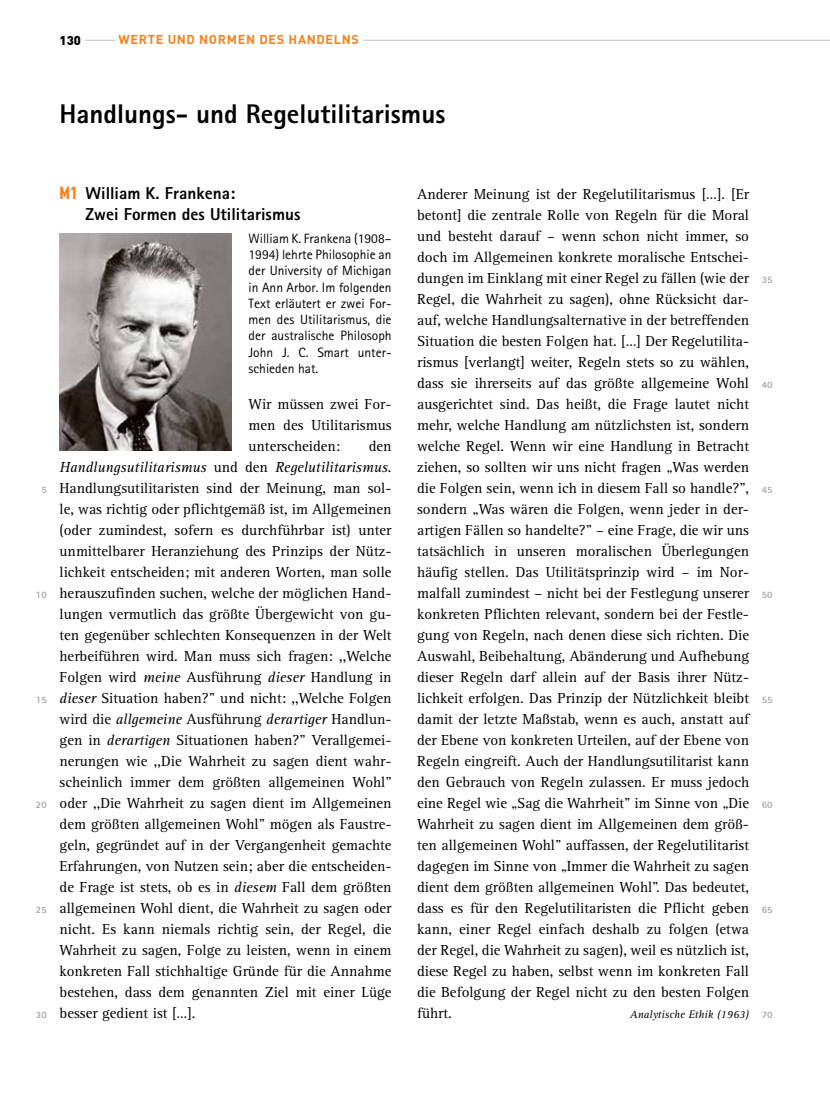
<style>
.page{position:relative;width:830px;height:1106px;background:#fff}
.page>*{position:absolute;margin:0;border:0;box-sizing:border-box;transform-origin:0 0}
.t1{font:800 27px "Rotis Sans Serif";color:#000}
.t2{font:800 17.25px/21px "Rotis Sans Serif";color:#000}
.t3{font:15px/21px "Rotis Serif";color:#000;text-align:justify}
.t4{font:13.5px/16.2px "Rotis Sans Serif";color:#000;text-align:justify}
.t5{font:700 12.75px "DIN";letter-spacing:.05em;color:#f58220}
.t6{font:900 12.75px "DIN";color:#000}
.t7{font:italic 11.25px "Rotis Serif";color:#000}
.t8{font:800 9.75px "Rotis Sans Serif";color:#a7a9ac}
.s1{font-family:"DIN Cond";font-weight:900;color:#f58220}
.s2{font-style:italic}
</style>
<div class="page">
<hr style="left:60px;top:40px;width:769px;height:1px;background:#bcbec0">
<div style="left:60px;top:34px;width:25px;height:22px;background:#fff"></div>
<div style="left:115px;top:34px;width:247px;height:33px;background:#fff"></div>
<img style="left:60px;top:234px;width:171px;height:216px">
<p class="t6" style="left:60px;top:32px;width:23px">130</p>
<p class="t5" style="left:118px;top:31px;width:242px">WERTE UND NORMEN DES HANDELNS</p>
<h1 class="t1" style="left:60px;top:97px;width:387px">Handlungs- und Regelutilitarismus</h1>
<p class="t8" style="left:41px;top:483px;width:7px">5</p>
<p class="t8" style="left:36px;top:588px;width:12px">10</p>
<p class="t8" style="left:36px;top:693px;width:12px">15</p>
<p class="t8" style="left:36px;top:798px;width:12px">20</p>
<p class="t8" style="left:36px;top:903px;width:12px">25</p>
<p class="t8" style="left:36px;top:1008px;width:12px">30</p>
<p class="t2" style="left:86px;top:182px;width:216px;text-indent:-26px"><span class="s1">M1</span> William K. Frankena:<br>Zwei Formen des Utilitarismus</p>
<p class="t4" style="left:248px;top:230px;width:144px">William K. Frankena (1908– 1994) lehrte Philosophie an der University of Michigan in Ann Arbor. Im folgenden Text erläutert er zwei For&shy;men des Utilitarismus, die der australische Philosoph John J. C. Smart unter&shy;schieden hat.</p>
<p class="t3" style="left:248px;top:394px;width:144px">Wir müssen zwei For&shy;men des Utilitarismus unterscheiden:</p>
<p class="t3" style="left:60px;top:436px;width:333px;text-indent:309px">den <span class="s2">Handlungsutilitarismus</span> und den <span class="s2">Regelutilitarismus</span>.<br>Handlungsutilitaristen sind der Meinung, man sol&shy;le, was richtig oder pflichtgemäß ist, im Allgemeinen (oder zumindest, sofern es durchführbar ist) unter unmittelbarer Heranziehung des Prinzips der Nütz&shy;lichkeit entscheiden; mit anderen Worten, man solle herauszufinden suchen, welche der möglichen Hand&shy;lungen vermutlich das größte Übergewicht von gu&shy;ten gegenüber schlechten Konsequenzen in der Welt herbeiführen wird. Man muss sich fragen: ,,Welche Folgen wird <span class="s2">meine</span> Ausführung <span class="s2">dieser</span> Handlung in <span class="s2">dieser</span> Situation haben?” und nicht: ,,Welche Folgen wird die <span class="s2">allgemeine</span> Ausführung <span class="s2">derartiger</span> Handlun&shy;gen in <span class="s2">derartigen</span> Situationen haben?” Verallgemei&shy;nerungen wie ,,Die Wahrheit zu sagen dient wahr&shy;scheinlich immer dem größten allgemeinen Wohl” oder ,,Die Wahrheit zu sagen dient im Allgemeinen dem größten allgemeinen Wohl” mögen als Faustre&shy;geln, gegründet auf in der Vergangenheit gemachte Erfahrungen, von Nutzen sein; aber die entscheiden&shy;de Frage ist stets, ob es in <span class="s2">diesem</span> Fall dem größten allgemeinen Wohl dient, die Wahrheit zu sagen oder nicht. Es kann niemals richtig sein, der Regel, die Wahrheit zu sagen, Folge zu leisten, wenn in einem konkreten Fall stichhaltige Gründe für die Annahme bestehen, dass dem genannten Ziel mit einer Lüge besser gedient ist […].</p>
<p class="t3" style="left:417px;top:184px;width:333px">Anderer Meinung ist der Regelutilitarismus […]. [Er betont] die zentrale Rolle von Regeln für die Moral und besteht darauf – wenn schon nicht immer, so doch im Allgemeinen konkrete moralische Entschei&shy;dungen im Einklang mit einer Regel zu fällen (wie der Regel, die Wahrheit zu sagen), ohne Rücksicht dar&shy;auf, welche Handlungsalternative in der betreffenden Situation die besten Folgen hat. […] Der Regelutilita&shy;rismus [verlangt] weiter, Regeln stets so zu wählen, dass sie ihrerseits auf das größte allgemeine Wohl ausgerichtet sind. Das heißt, die Frage lautet nicht mehr, welche Handlung am nützlichsten ist, sondern welche Regel. Wenn wir eine Handlung in Betracht ziehen, so sollten wir uns nicht fragen „Was werden die Folgen sein, wenn ich in diesem Fall so handle?”, sondern „Was wären die Folgen, wenn jeder in der&shy;artigen Fällen so handelte?” – eine Frage, die wir uns tatsächlich in unseren moralischen Überlegungen häufig stellen. Das Utilitätsprinzip wird – im Nor&shy;malfall zumindest – nicht bei der Festlegung unserer konkreten Pflichten relevant, sondern bei der Festle&shy;gung von Regeln, nach denen diese sich richten. Die Auswahl, Beibehaltung, Abänderung und Aufhebung dieser Regeln darf allein auf der Basis ihrer Nütz&shy;lichkeit erfolgen. Das Prinzip der Nützlichkeit bleibt damit der letzte Maßstab, wenn es auch, anstatt auf der Ebene von konkreten Urteilen, auf der Ebene von Regeln eingreift. Auch der Handlungsutilitarist kann den Gebrauch von Regeln zulassen. Er muss jedoch eine Regel wie „Sag die Wahrheit” im Sinne von „Die Wahrheit zu sagen dient im Allgemeinen dem größ&shy;ten allgemeinen Wohl” auffassen, der Regelutilitarist dagegen im Sinne von „Immer die Wahrheit zu sagen dient dem größten allgemeinen Wohl”. Das bedeutet, dass es für den Regelutilitaristen die Pflicht geben kann, einer Regel einfach deshalb zu folgen (etwa der Regel, die Wahrheit zu sagen), weil es nützlich ist, diese Regel zu haben, selbst wenn im konkreten Fall die Befolgung der Regel nicht zu den besten Folgen führt.</p>
<p class="t7" style="left:629px;top:1008px;width:121px">Analytische Ethik (1963)</p>
<p class="t8" style="left:761px;top:273px;width:12px">35</p>
<p class="t8" style="left:761px;top:378px;width:12px">40</p>
<p class="t8" style="left:761px;top:483px;width:12px">45</p>
<p class="t8" style="left:761px;top:588px;width:12px">50</p>
<p class="t8" style="left:761px;top:693px;width:12px">55</p>
<p class="t8" style="left:761px;top:798px;width:12px">60</p>
<p class="t8" style="left:761px;top:903px;width:12px">65</p>
<p class="t8" style="left:761px;top:1008px;width:12px">70</p>
</div>
